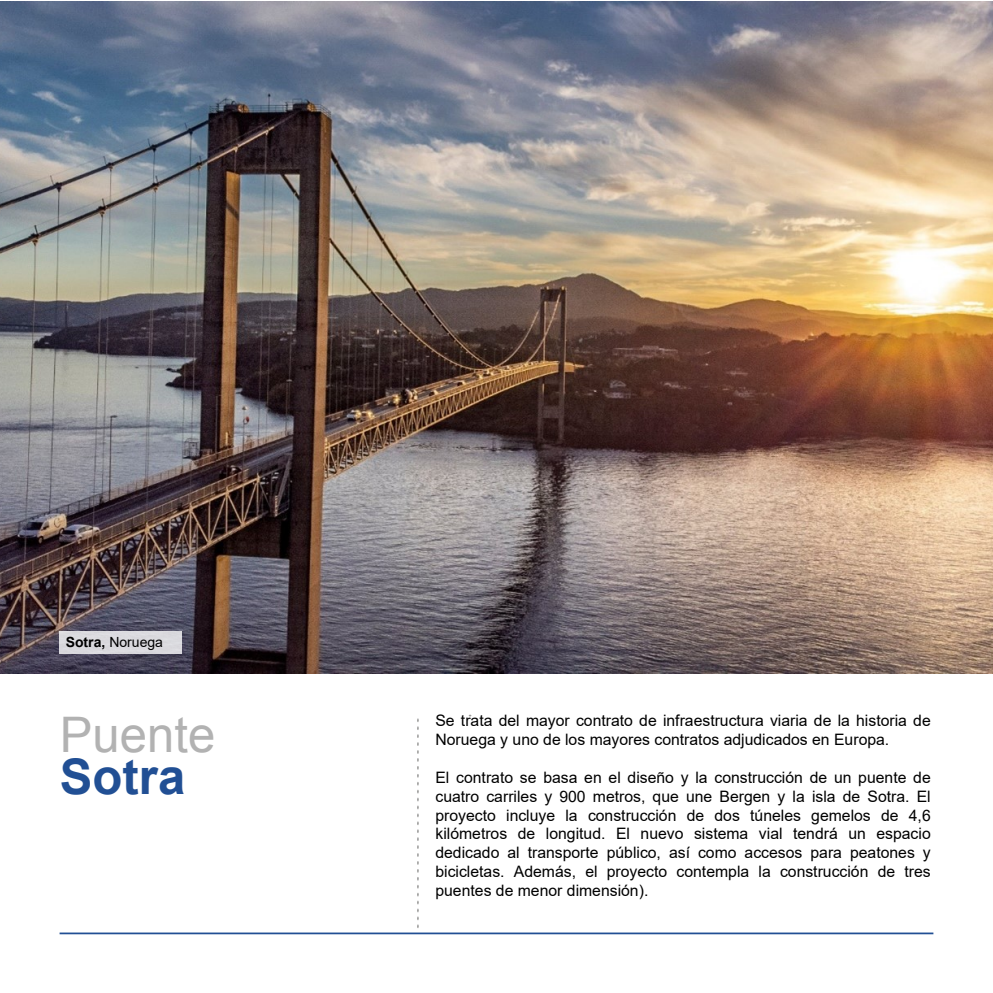
<style>
.page{position:relative;width:993px;height:993px;background:#fff}
.page>*{position:absolute;margin:0;border:0;box-sizing:border-box;transform-origin:0 0}
.t1{font:49px/42px "Arial";color:#b2b2b2}
.t2{font:15.75px/18.9px "Arial";color:#000}
.t3{font:14px "Arial";color:#000}
.s1{font-weight:700}
.s2{font-weight:700;color:#214f94}
</style>
<div class="page">
<hr style="left:60px;top:932px;width:873px;height:1px;background:#214f94">
<img style="left:0;top:1px;width:992px;height:672px">
<svg style="left:417px;top:719px;width:2px;height:208px"></svg>
<div style="left:60px;top:631px;width:122px;height:22px;background:#dadade"></div>
<p class="t3" style="left:66px;top:632px;width:99px"><span class="s1">Sotra,</span> Noruega</p>
<p class="t1" style="left:60px;top:713px;width:157px">Puente<br><span class="s2">Sotra</span></p>
<p class="t2" style="left:435px;top:710px;width:496px">Se trata del mayor contrato de infraestructura viaria de la historia de<br>Noruega y uno de los mayores contratos adjudicados en Europa.</p>
<p class="t2" style="left:435px;top:767px;width:496px;text-align:justify">El contrato se basa en el diseño y la construcción de un puente de cuatro carriles y 900 metros, que une Bergen y la isla de Sotra. El proyecto incluye la construcción de dos túneles gemelos de 4,6 kilómetros de longitud. El nuevo sistema vial tendrá un espacio dedicado al transporte público, así como accesos para peatones y bicicletas. Además, el proyecto contempla la construcción de tres puentes de menor dimensión).</p>
</div>
